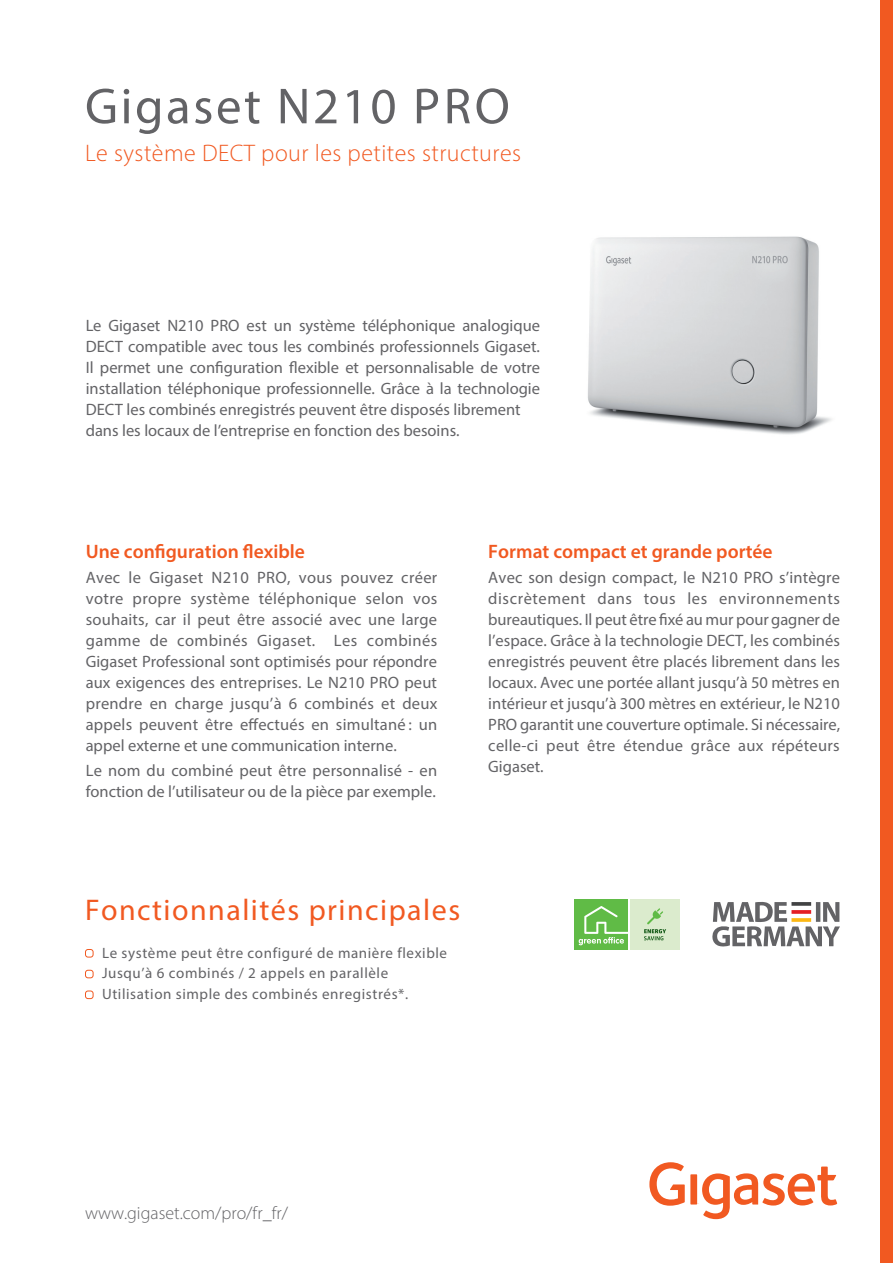
<style>
.page{position:relative;width:893px;height:1263px;background:#fff}
.page>*{position:absolute;margin:0;border:0;box-sizing:border-box;transform-origin:0 0}
.t1{font:51px "Myriad Pro";letter-spacing:.05em;color:#636366}
.t2{font:30px "Myriad Pro";letter-spacing:.05em;color:#f15921}
.t3{font:300 24px "Myriad Pro";letter-spacing:.02em;color:#f15921}
.t4{font:600 19.5px "Myriad Pro";color:#f15921}
.t5{font:300 18px "Myriad Pro";color:#636366}
.t6{font:16.5px/21px "Myriad Pro";color:#636366;text-align:justify}
.t7{font:15px/20.7px "Myriad Pro";letter-spacing:.04em;color:#636366}
</style>
<div class="page">
<svg style="left:649px;top:1162px;width:188px;height:57px"></svg>
<div style="left:85px;top:949px;width:9px;height:8px;border:1px solid #f15921;border-radius:3px"></div>
<div style="left:85px;top:970px;width:9px;height:8px;border:1px solid #f15921;border-radius:3px"></div>
<div style="left:85px;top:990px;width:9px;height:9px;border:1px solid #f15921;border-radius:3px"></div>
<div style="left:880px;top:0;width:13px;height:1263px;background:#f15921"></div>
<img style="left:588px;top:236px;width:244px;height:199px">
<svg style="left:574px;top:899px;width:106px;height:51px"></svg>
<div style="left:630px;top:899px;width:50px;height:50px;background:#dbebcd"></div>
<div style="left:575px;top:899px;width:53px;height:50px;background:#60bb46"></div>
<svg style="left:579px;top:906px;width:49px;height:39px"></svg>
<svg style="left:644px;top:908px;width:22px;height:32px"></svg>
<svg style="left:712px;top:902px;width:128px;height:45px"></svg>
<h1 class="t1" style="left:85px;top:75px;width:426px">Gigaset N210 PRO</h1>
<h3 class="t3" style="left:85px;top:138px;width:438px">Le système DECT pour les petites structures</h3>
<p class="t6" style="left:86px;top:315px;width:456px;text-align:left">Le Gigaset N210 PRO est un système téléphonique analogique DECT compatible avec tous les combinés professionnels Gigaset.<br>Il permet une configuration flexible et personnalisable de votre installation téléphonique professionnelle. Grâce à la technologie DECT les combinés enregistrés peuvent être disposés librement dans les locaux de l’entreprise en fonction des besoins.</p>
<p class="t4" style="left:86px;top:539px;width:221px">Une configuration flexible</p>
<p class="t6" style="left:86px;top:567px;width:353px">Avec le Gigaset N210 PRO, vous pouvez créer votre propre système téléphonique selon vos souhaits, car il peut être associé avec une large gamme de combinés Gigaset. Les combinés Gigaset Professional sont optimisés pour répondre aux exigences des entreprises. Le N210 PRO peut prendre en charge jusqu’à 6 combinés et deux appels peuvent être effectués en simultané : un appel externe et une communication interne.</p>
<p class="t6" style="left:86px;top:760px;width:353px">Le nom du combiné peut être personnalisé - en fonction de l’utilisateur ou de la pièce par exemple.</p>
<p class="t4" style="left:488px;top:539px;width:286px">Format compact et grande portée</p>
<p class="t6" style="left:488px;top:567px;width:353px">Avec son design compact, le N210 PRO s’intègre discrètement dans tous les environnements bureautiques. Il peut être fixé au mur pour gagner de l’espace. Grâce à la technologie DECT, les combinés enregistrés peuvent être placés librement dans les locaux. Avec une portée allant jusqu’à 50 mètres en intérieur et jusqu’à 300 mètres en extérieur, le N210<br>PRO garantit une couverture optimale. Si nécessaire, celle-ci peut être étendue grâce aux répéteurs Gigaset.</p>
<h2 class="t2" style="left:85px;top:891px;width:377px">Fonctionnalités principales</h2>
<p class="t7" style="left:102px;top:942px;width:347px">Le système peut être configuré de manière flexible<br>Jusqu’à 6 combinés / 2 appels en parallèle<br>Utilisation simple des combinés enregistrés*.</p>
<p class="t5" style="left:85px;top:1202px;width:204px">www.gigaset.com/pro/fr_fr/</p>
</div>
